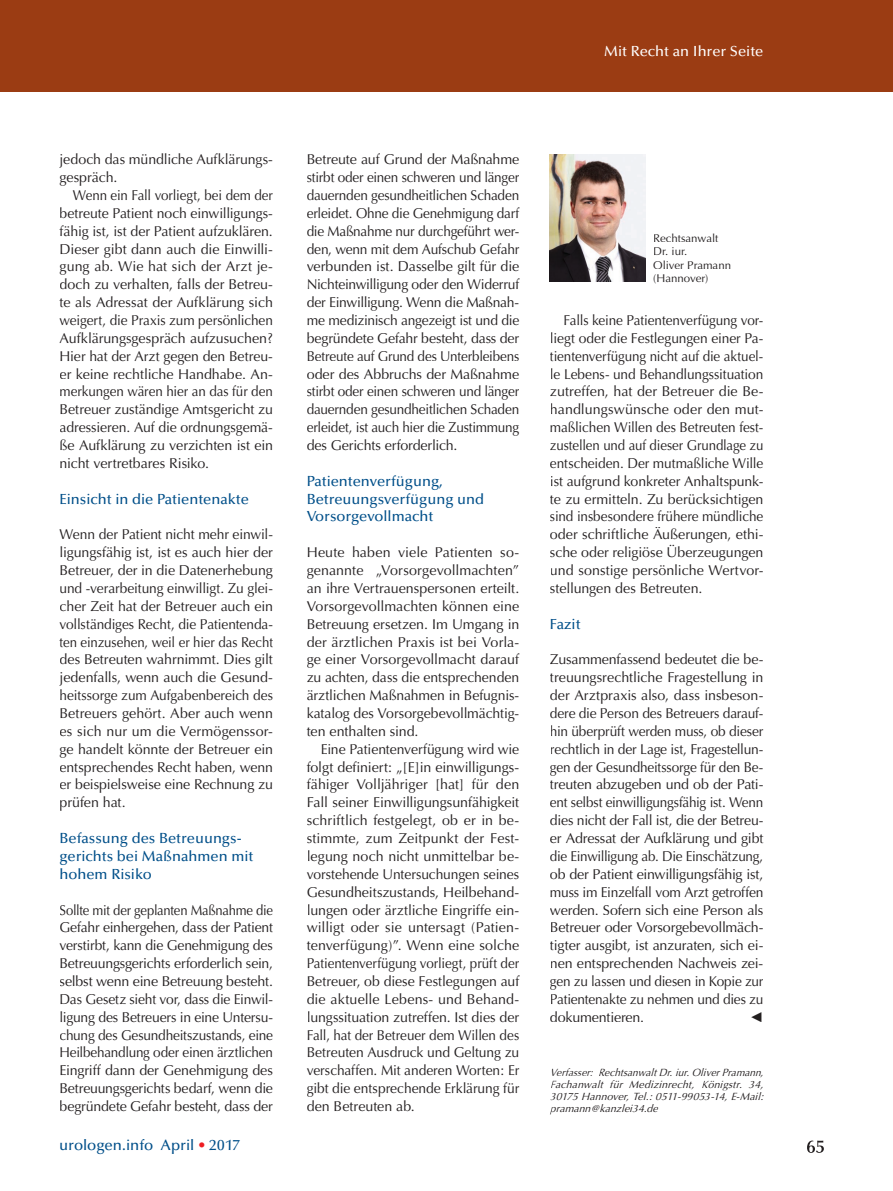
<style>
.page{position:relative;width:893px;height:1191px;background:#fff}
.page>*{position:absolute;margin:0;border:0;box-sizing:border-box;transform-origin:0 0}
.t1{font:500 15px "Optima";color:#004f89}
.t2{font:500 14.7px/17.9px "Optima";color:#004f89}
.t3{font:500 14.7px "Optima";color:#fff}
.t4{font:14.25px/17.9px "Optima";letter-spacing:-.01em;color:#231f20;text-align:justify}
.t5{font:14.25px/17.9px "Optima";letter-spacing:-.01em;color:#231f20;text-align:justify;scale:.95 1}
.t6{font:14.25px/17.9px "Optima";letter-spacing:-.01em;color:#231f20;text-align:justify;scale:.94 1}
.t7{font:14.25px/17.9px "Optima";letter-spacing:-.01em;color:#231f20;text-align:justify;scale:.92 1}
.t8{font:14.25px "Arial";color:#231f20}
.t9{font:11.25px/13.5px "Optima";color:#231f20}
.t10{font:italic 10.5px/12px "Optima";color:#231f20;text-align:justify;scale:.96 1}
.s1{color:#ee1d23}
</style>
<div class="page">
<svg style="left:807px;top:1140px;width:17px;height:12px"></svg>
<div style="left:0;top:0;width:893px;height:92px;background:#9b3c13"></div>
<img style="left:550px;top:154px;width:96px;height:127px">
<p class="t3" style="left:604px;top:42px;width:161px">Mit Recht an Ihrer Seite</p>
<p class="t4" style="left:60px;top:151px;width:215px">jedoch das mündliche Aufklärungs&shy;gespräch.</p>
<p class="t6" style="left:60px;top:186px;width:229px;text-indent:13px">Wenn ein Fall vorliegt, bei dem der betreute Patient noch einwilligungs&shy;fähig ist, ist der Patient aufzuklären.<br>Dieser gibt dann auch die Einwilli&shy;gung ab. Wie hat sich der Arzt je&shy;doch zu verhalten, falls der Betreu&shy;te als Adressat der Aufklärung sich weigert, die Praxis zum persönlichen Aufklärungsgespräch aufzusuchen?<br>Hier hat der Arzt gegen den Betreu&shy;er keine rechtliche Handhabe. An&shy;merkungen wären hier an das für den Betreuer zuständige Amtsgericht zu adressieren. Auf die ordnungsgemä&shy;ße Aufklärung zu verzichten ist ein nicht vertretbares Risiko.</p>
<p class="t2" style="left:60px;top:490px;width:191px">Einsicht in die Patientenakte</p>
<p class="t4" style="left:60px;top:526px;width:215px">Wenn der Patient nicht mehr einwil&shy;ligungsfähig ist, ist es auch hier der Betreuer, der in die Datenerhebung und -verarbeitung einwilligt. Zu glei&shy;cher Zeit hat der Betreuer auch ein vollständiges Recht, die Patientenda&shy;ten einzusehen, weil er hier das Recht des Betreuten wahrnimmt. Dies gilt jedenfalls, wenn auch die Gesund&shy;heitssorge zum Aufgabenbereich des Betreuers gehört. Aber auch wenn es sich nur um die Vermögenssor&shy;ge handelt könnte der Betreuer ein entsprechendes Recht haben, wenn er beispielsweise eine Rechnung zu prüfen hat.</p>
<p class="t2" style="left:60px;top:829px;width:195px">Befassung des Betreuungs&shy;gerichts bei Maßnahmen mit hohem Risiko</p>
<p class="t7" style="left:60px;top:901px;width:234px">Sollte mit der geplanten Maßnahme die Gefahr einhergehen, dass der Patient verstirbt, kann die Genehmigung des Betreuungsgerichts erforderlich sein, selbst wenn eine Betreuung besteht.<br>Das Gesetz sieht vor, dass die Einwil&shy;ligung des Betreuers in eine Untersu&shy;chung des Gesundheitszustands, eine Heilbehandlung oder einen ärztlichen Eingriff dann der Genehmigung des Betreuungsgerichts bedarf, wenn die begründete Gefahr besteht, dass der</p>
<p class="t1" style="left:59px;top:1136px;width:182px">urologen.info April <span class="s1">•</span> 2017</p>
<p class="t4" style="left:307px;top:151px;width:214px">Betreute auf Grund der Maßnahme stirbt oder einen schweren und länger dauernden gesundheitlichen Schaden erleidet. Ohne die Genehmigung darf die Maßnahme nur durchgeführt wer&shy;den, wenn mit dem Aufschub Gefahr verbunden ist. Dasselbe gilt für die Nichteinwilligung oder den Widerruf der Einwilligung. Wenn die Maßnah&shy;me medizinisch angezeigt ist und die begründete Gefahr besteht, dass der Betreute auf Grund des Unterbleibens oder des Abbruchs der Maßnahme stirbt oder einen schweren und länger dauernden gesundheitlichen Schaden erleidet, ist auch hier die Zustimmung des Gerichts erforderlich.</p>
<p class="t2" style="left:307px;top:472px;width:179px">Patientenverfügung,<br>Betreuungsverfügung und<br>Vorsorgevollmacht</p>
<p class="t4" style="left:307px;top:543px;width:214px">Heute haben viele Patienten so&shy;genannte „Vorsorgevollmachten” an ihre Vertrauenspersonen erteilt.<br>Vorsorgevollmachten können eine Betreuung ersetzen. Im Umgang in der ärztlichen Praxis ist bei Vorla&shy;ge einer Vorsorgevollmacht darauf zu achten, dass die entsprechenden ärztlichen Maßnahmen in Befugnis&shy;katalog des Vorsorgebevollmächtig&shy;ten enthalten sind.</p>
<p class="t4" style="left:307px;top:740px;width:214px;text-indent:14px">Eine Patientenverfügung wird wie folgt definiert: „[E]in einwilligungs&shy;fähiger Volljähriger [hat] für den Fall seiner Einwilligungsunfähigkeit schriftlich festgelegt, ob er in be&shy;stimmte, zum Zeitpunkt der Fest&shy;legung noch nicht unmittelbar be&shy;vorstehende Untersuchungen seines Gesundheitszustands, Heilbehand&shy;lungen oder ärztliche Eingriffe ein&shy;willigt oder sie untersagt (Patien&shy;tenverfügung)”. Wenn eine solche Patientenverfügung vorliegt, prüft der Betreuer, ob diese Festlegungen auf die aktuelle Lebens- und Behand&shy;lungssituation zutreffen. Ist dies der Fall, hat der Betreuer dem Willen des Betreuten Ausdruck und Geltung zu verschaffen. Mit anderen Worten: Er gibt die entsprechende Erklärung für den Betreuten ab.</p>
<p class="t9" style="left:653px;top:231px;width:79px">Rechtsanwalt<br>Dr. iur.<br>Oliver Pramann (Hannover)</p>
<p class="t5" style="left:550px;top:311px;width:226px;text-indent:14px">Falls keine Patientenverfügung vor&shy;liegt oder die Festlegungen einer Pa&shy;tientenverfügung nicht auf die aktuel&shy;le Lebens- und Behandlungssituation zutreffen, hat der Betreuer die Be&shy;handlungswünsche oder den mut&shy;maßlichen Willen des Betreuten fest&shy;zustellen und auf dieser Grundlage zu entscheiden. Der mutmaßliche Wille ist aufgrund konkreter Anhaltspunk&shy;te zu ermitteln. Zu berücksichtigen sind insbesondere frühere mündliche oder schriftliche Äußerungen, ethi&shy;sche oder religiöse Überzeugungen und sonstige persönliche Wertvor&shy;stellungen des Betreuten.</p>
<p class="t2" style="left:550px;top:615px;width:32px">Fazit</p>
<p class="t4" style="left:550px;top:651px;width:215px">Zusammenfassend bedeutet die be&shy;treuungsrechtliche Fragestellung in der Arztpraxis also, dass insbeson&shy;dere die Person des Betreuers darauf&shy;hin überprüft werden muss, ob dieser rechtlich in der Lage ist, Fragestellun&shy;gen der Gesundheitssorge für den Be&shy;treuten abzugeben und ob der Pati&shy;ent selbst einwilligungsfähig ist. Wenn dies nicht der Fall ist, die der Betreu&shy;er Adressat der Aufklärung und gibt die Einwilligung ab. Die Einschätzung, ob der Patient einwilligungsfähig ist, muss im Einzelfall vom Arzt getroffen werden. Sofern sich eine Person als Betreuer oder Vorsorgebevollmäch&shy;tigter ausgibt, ist anzuraten, sich ei&shy;nen entsprechenden Nachweis zei&shy;gen zu lassen und diesen in Kopie zur Patientenakte zu nehmen und dies zu dokumentieren.</p>
<p class="t8" style="left:749px;top:1007px;width:16px">◄</p>
<p class="t10" style="left:550px;top:1066px;width:227px">Verfasser: RechtsanwaltDr.iur.OliverPramann, Fachanwalt für Medizinrecht, Königstr. 34, 30175Hannover,Tel.:0511-99053-14,E-Mail: pramann@kanzlei34.de</p>
</div>
